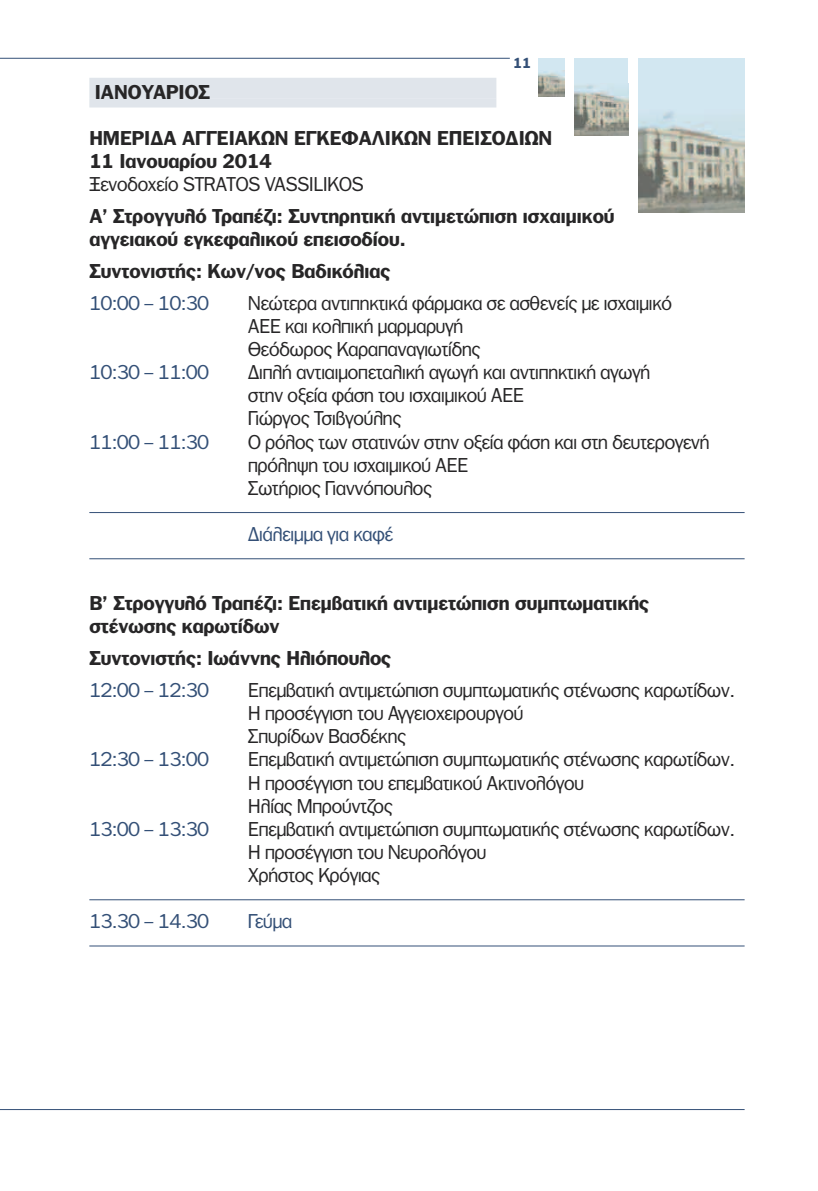
<style>
.page{position:relative;width:818px;height:1191px;background:#fff}
.page>*{position:absolute;margin:0;border:0;box-sizing:border-box;transform-origin:0 0}
.t1{font:19.25px/23.1px "PF Franklin Gothic";color:#272627}
.t2{font:700 19.25px/23.1px "PF Franklin Gothic";color:#272627}
.t3{font:19.25px "PF Franklin Gothic";color:#345077}
.t4{font:700 14px "PF Franklin Gothic";color:#345077}
</style>
<div class="page">
<hr style="left:0;top:58px;width:509px;height:1px;background:#345077">
<hr style="left:0;top:1109px;width:744px;height:1px;background:#345077">
<div style="left:638px;top:58px;width:106px;height:154px;background:#d2e7f1"></div>
<img style="left:638px;top:111px;width:106px;height:101px">
<div style="left:574px;top:58px;width:54px;height:77px;background:#d2e7f1"></div>
<img style="left:574px;top:85px;width:54px;height:50px">
<div style="left:538px;top:58px;width:26px;height:39px;background:#d2e7f1"></div>
<img style="left:538px;top:71px;width:26px;height:26px">
<div style="left:89px;top:78px;width:407px;height:21px;background:#e0e5eb"></div>
<div style="left:89px;top:99px;width:407px;height:9px;background:#e0e5eb"></div>
<hr style="left:89px;top:512px;width:655px;height:1px;background:#345077">
<hr style="left:89px;top:558px;width:655px;height:1px;background:#345077">
<hr style="left:89px;top:899px;width:655px;height:1px;background:#345077">
<hr style="left:89px;top:945px;width:655px;height:1px;background:#345077">
<p class="t4" style="left:513px;top:55px;width:19px">11</p>
<p class="t2" style="left:95px;top:80px;width:116px">ΙΑΝΟΥΑΡΙΟΣ</p>
<p class="t2" style="left:89px;top:126px;width:464px">ΗΜΕΡΙ∆Α ΑΓΓΕΙΑΚΩΝ ΕΓΚΕΦΑΛΙΚΩΝ ΕΠΕΙΣΟ∆ΙΩΝ<br>11 Ιανουαρίου 2014</p>
<p class="t1" style="left:89px;top:173px;width:276px">Ξενοδοχείο STRATOS VASSILIKOS</p>
<p class="t2" style="left:89px;top:204px;width:526px">Α’ Στρογγυλό Τραπέζι: Συντηρητική αντιµετώπιση ισχαιµικού αγγειακού εγκεφαλικού επεισοδίου.</p>
<p class="t2" style="left:89px;top:259px;width:302px">Συντονιστής: Κων/νος Βαδικόλιας</p>
<p class="t3" style="left:89px;top:292px;width:121px">10:00 – 10:30</p>
<p class="t1" style="left:248px;top:291px;width:425px">Νεώτερα αντιπηκτικά φάρµακα σε ασθενείς µε ισχαιµικό<br>ΑΕΕ και κολπική µαρµαρυγή<br>Θεόδωρος Καραπαναγιωτίδης</p>
<p class="t3" style="left:89px;top:361px;width:121px">10:30 – 11:00</p>
<p class="t1" style="left:248px;top:361px;width:403px">∆ιπλή αντιαιµοπεταλική αγωγή και αντιπηκτική αγωγή στην οξεία φάση του ισχαιµικού ΑΕΕ<br>Γιώργος Τσιβγούλης</p>
<p class="t3" style="left:89px;top:431px;width:121px">11:00 – 11:30</p>
<p class="t1" style="left:248px;top:430px;width:463px">Ο ρόλος των στατινών στην οξεία φάση και στη δευτερογενή πρόληψη του ισχαιµικού ΑΕΕ<br>Σωτήριος Γιαννόπουλος</p>
<p class="t3" style="left:248px;top:523px;width:146px">∆ιάλειµµα για καφέ</p>
<p class="t2" style="left:89px;top:591px;width:561px">Β’ Στρογγυλό Τραπέζι: Επεµβατική αντιµετώπιση συµπτωµατικής στένωσης καρωτίδων</p>
<p class="t2" style="left:89px;top:646px;width:303px">Συντονιστής: Ιωάννης Ηλιόπουλος</p>
<p class="t3" style="left:89px;top:679px;width:121px">12:00 – 12:30</p>
<p class="t1" style="left:248px;top:678px;width:488px">Επεµβατική αντιµετώπιση συµπτωµατικής στένωσης καρωτίδων.<br>Η προσέγγιση του Αγγειοχειρουργού<br>Σπυρίδων Βασδέκης</p>
<p class="t3" style="left:89px;top:748px;width:121px">12:30 – 13:00</p>
<p class="t1" style="left:248px;top:748px;width:488px">Επεµβατική αντιµετώπιση συµπτωµατικής στένωσης καρωτίδων.<br>Η προσέγγιση του επεµβατικού Ακτινολόγου<br>Ηλίας Μπρούντζος</p>
<p class="t3" style="left:89px;top:818px;width:121px">13:00 – 13:30</p>
<p class="t1" style="left:248px;top:817px;width:488px">Επεµβατική αντιµετώπιση συµπτωµατικής στένωσης καρωτίδων.<br>Η προσέγγιση του Νευρολόγου<br>Χρήστος Κρόγιας</p>
<p class="t3" style="left:89px;top:910px;width:121px">13.30 – 14.30</p>
<p class="t3" style="left:248px;top:910px;width:45px">Γεύµα</p>
</div>
